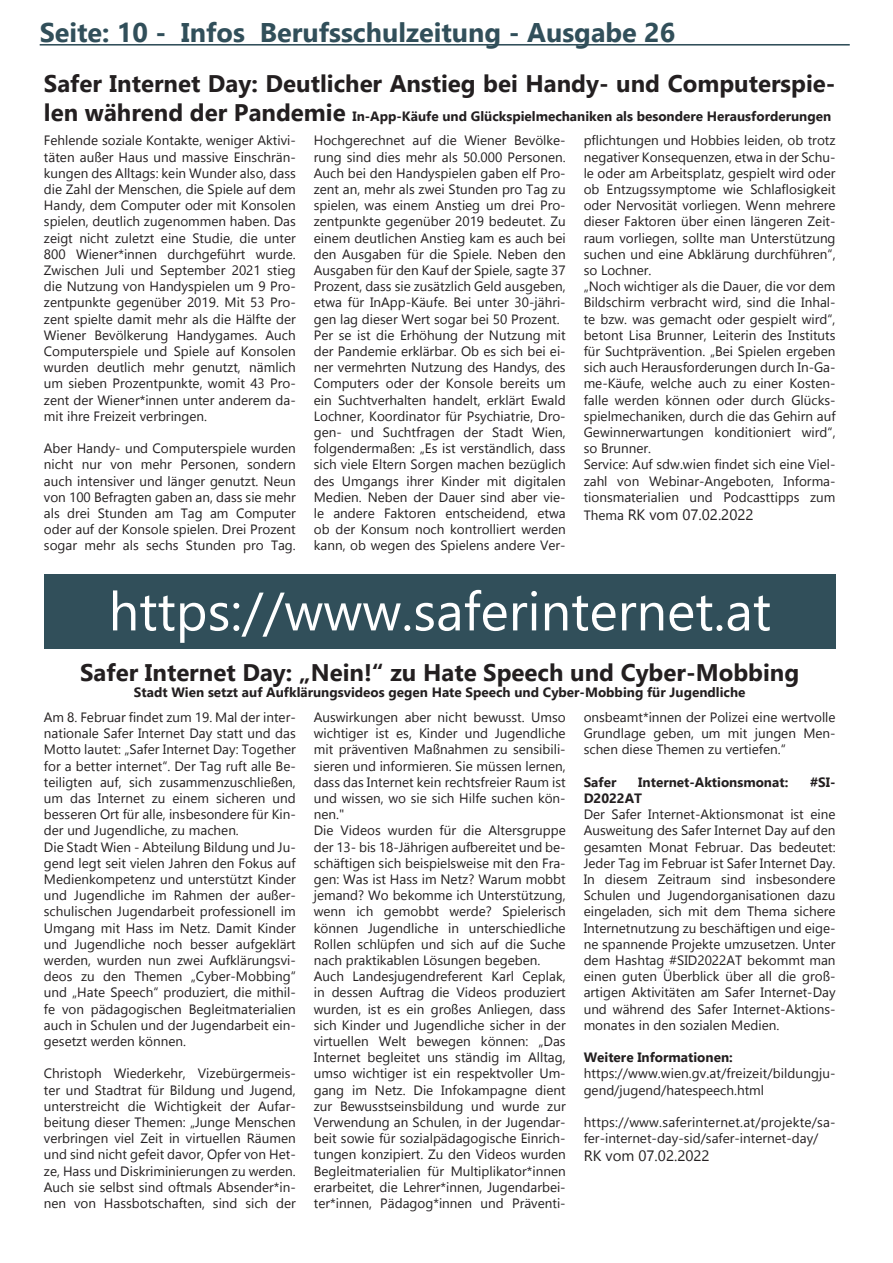
<style>
.page{position:relative;width:893px;height:1263px;background:#fff}
.page>*{position:absolute;margin:0;border:0;box-sizing:border-box;transform-origin:0 0}
.t1{font:54px "Gadugi";color:#fff}
.t2{font:700 27px "Gadugi";color:#314f5a}
.t3{font:700 24px "Gadugi";color:#231f20}
.t4{font:15px "Gadugi";color:#231f20}
.t5{font:13.5px/16.2px "Gadugi";color:#231f20}
.t6{font:700 13.5px/24.8px "Gadugi";color:#231f20}
.s1{font-size:24px}
.s2{font-weight:400}
.s3{font-size:13.5px}
</style>
<div class="page">
<hr style="left:40px;top:44px;width:810px;height:2px;background:#314f5a">
<div style="left:44px;top:574px;width:792px;height:74px;background:#314f5a"></div>
<h2 class="t2" style="left:40px;top:17px;width:637px">Seite: 10 - Infos Berufsschulzeitung - Ausgabe 26</h2>
<h3 class="t3" style="left:44px;top:69px;width:793px">Safer Internet Day: Deutlicher Anstieg bei Handy- und Computerspie-</h3>
<p class="t6" style="left:44px;top:103px;width:789px"><span class="s1">len während der Pandemie</span> In-App-Käufe und Glückspielmechaniken als besondere Herausforderungen<br><span class="s2">Fehlende soziale Kontakte, weniger Aktivi-</span></p>
<p class="t5" style="left:44px;top:149px;width:253px;text-align:justify">täten außer Haus und massive Einschrän&shy;kungen des Alltags: kein Wunder also, dass die Zahl der Menschen, die Spiele auf dem Handy, dem Computer oder mit Konsolen spielen, deutlich zugenommen haben. Das zeigt nicht zuletzt eine Studie, die unter 800 Wiener*innen durchgeführt wurde.<br>Zwischen Juli und September 2021 stieg die Nutzung von Handyspielen um 9 Pro&shy;zentpunkte gegenüber 2019. Mit 53 Pro&shy;zent spielte damit mehr als die Hälfte der Wiener Bevölkerung Handygames. Auch Computerspiele und Spiele auf Konsolen wurden deutlich mehr genutzt, nämlich um sieben Prozentpunkte, womit 43 Pro&shy;zent der Wiener*innen unter anderem da&shy;mit ihre Freizeit verbringen.</p>
<p class="t5" style="left:44px;top:440px;width:253px;text-align:justify">Aber Handy- und Computerspiele wurden nicht nur von mehr Personen, sondern auch intensiver und länger genutzt. Neun von 100 Befragten gaben an, dass sie mehr als drei Stunden am Tag am Computer oder auf der Konsole spielen. Drei Prozent sogar mehr als sechs Stunden pro Tag.</p>
<p class="t5" style="left:314px;top:132px;width:253px">Hochgerechnet auf die Wiener Bevölke&shy;rung sind dies mehr als 50.000 Personen.<br>Auch bei den Handyspielen gaben elf Pro&shy;zent an, mehr als zwei Stunden pro Tag zu spielen, was einem Anstieg um drei Pro&shy;zentpunkte gegenüber 2019 bedeutet. Zu einem deutlichen Anstieg kam es auch bei den Ausgaben für die Spiele. Neben den Ausgaben für den Kauf der Spiele, sagte 37<br>Prozent, dass sie zusätzlich Geld ausgeben, etwa für InApp-Käufe. Bei unter 30-jähri&shy;gen lag dieser Wert sogar bei 50 Prozent.<br>Per se ist die Erhöhung der Nutzung mit der Pandemie erklärbar. Ob es sich bei ei&shy;ner vermehrten Nutzung des Handys, des Computers oder der Konsole bereits um ein Suchtverhalten handelt, erklärt Ewald Lochner, Koordinator für Psychiatrie, Dro&shy;gen- und Suchtfragen der Stadt Wien, folgendermaßen: „Es ist verständlich, dass sich viele Eltern Sorgen machen bezüglich des Umgangs ihrer Kinder mit digitalen Medien. Neben der Dauer sind aber vie&shy;le andere Faktoren entscheidend, etwa ob der Konsum noch kontrolliert werden kann, ob wegen des Spielens andere Ver-</p>
<p class="t5" style="left:584px;top:132px;width:253px">pflichtungen und Hobbies leiden, ob trotz negativer Konsequenzen, etwa in der Schu&shy;le oder am Arbeitsplatz, gespielt wird oder ob Entzugssymptome wie Schlaflosigkeit oder Nervosität vorliegen. Wenn mehrere dieser Faktoren über einen längeren Zeit&shy;raum vorliegen, sollte man Unterstützung suchen und eine Abklärung durchführen“, so Lochner.<br>„Noch wichtiger als die Dauer, die vor dem Bildschirm verbracht wird, sind die Inhal&shy;te bzw. was gemacht oder gespielt wird“, betont Lisa Brunner, Leiterin des Instituts für Suchtprävention. „Bei Spielen ergeben sich auch Herausforderungen durch In-Ga&shy;me-Käufe, welche auch zu einer Kosten&shy;falle werden können oder durch Glücks&shy;spielmechaniken, durch die das Gehirn auf Gewinnerwartungen konditioniert wird“, so Brunner.<br>Service: Auf sdw.wien findet sich eine Viel&shy;zahl von Webinar-Angeboten, Informa&shy;tionsmaterialien und Podcasttipps zum</p>
<p class="t4" style="left:584px;top:505px;width:171px"><span class="s3">Thema</span> RK vom 07.02.2022</p>
<h1 class="t1" style="left:109px;top:579px;width:664px">https://www.saferinternet.at</h1>
<h3 class="t3" style="left:80px;top:658px;width:721px">Safer Internet Day: „Nein!“ zu Hate Speech und Cyber-Mobbing</h3>
<p class="t6" style="left:134px;top:680px;width:613px">Stadt Wien setzt auf Aufklärungsvideos gegen Hate Speech und Cyber-Mobbing für Jugendliche</p>
<p class="t5" style="left:44px;top:709px;width:253px">Am 8. Februar findet zum 19. Mal der inter&shy;nationale Safer Internet Day statt und das Motto lautet: „Safer Internet Day: Together for a better internet“. Der Tag ruft alle Be&shy;teiligten auf, sich zusammenzuschließen, um das Internet zu einem sicheren und besseren Ort für alle, insbesondere für Kin&shy;der und Jugendliche, zu machen.<br>Die Stadt Wien - Abteilung Bildung und Ju&shy;gend legt seit vielen Jahren den Fokus auf Medienkompetenz und unterstützt Kinder und Jugendliche im Rahmen der außer&shy;schulischen Jugendarbeit professionell im Umgang mit Hass im Netz. Damit Kinder und Jugendliche noch besser aufgeklärt werden, wurden nun zwei Aufklärungsvi&shy;deos zu den Themen „Cyber-Mobbing“ und „Hate Speech“ produziert, die mithil&shy;fe von pädagogischen Begleitmaterialien auch in Schulen und der Jugendarbeit ein&shy;gesetzt werden können.</p>
<p class="t5" style="left:44px;top:1065px;width:253px;text-align:justify">Christoph Wiederkehr, Vizebürgermeis&shy;ter und Stadtrat für Bildung und Jugend, unterstreicht die Wichtigkeit der Aufar&shy;beitung dieser Themen: „Junge Menschen verbringen viel Zeit in virtuellen Räumen und sind nicht gefeit davor, Opfer von Het&shy;ze, Hass und Diskriminierungen zu werden.<br>Auch sie selbst sind oftmals Absender*in&shy;nen von Hassbotschaften, sind sich der</p>
<p class="t5" style="left:314px;top:709px;width:253px">Auswirkungen aber nicht bewusst. Umso wichtiger ist es, Kinder und Jugendliche mit präventiven Maßnahmen zu sensibili&shy;sieren und informieren. Sie müssen lernen, dass das Internet kein rechtsfreier Raum ist und wissen, wo sie sich Hilfe suchen kön&shy;nen."<br>Die Videos wurden für die Altersgruppe der 13- bis 18-Jährigen aufbereitet und be&shy;schäftigen sich beispielsweise mit den Fra&shy;gen: Was ist Hass im Netz? Warum mobbt jemand? Wo bekomme ich Unterstützung, wenn ich gemobbt werde? Spielerisch können Jugendliche in unterschiedliche Rollen schlüpfen und sich auf die Suche nach praktikablen Lösungen begeben.<br>Auch Landesjugendreferent Karl Ceplak, in dessen Auftrag die Videos produziert wurden, ist es ein großes Anliegen, dass sich Kinder und Jugendliche sicher in der virtuellen Welt bewegen können: „Das Internet begleitet uns ständig im Alltag, umso wichtiger ist ein respektvoller Um&shy;gang im Netz. Die Infokampagne dient zur Bewusstseinsbildung und wurde zur Verwendung an Schulen, in der Jugendar&shy;beit sowie für sozialpädagogische Einrich&shy;tungen konzipiert. Zu den Videos wurden Begleitmaterialien für Multiplikator*innen erarbeitet, die Lehrer*innen, Jugendarbei&shy;ter*innen, Pädagog*innen und Präventi-</p>
<p class="t5" style="left:584px;top:709px;width:253px;text-align:justify">onsbeamt*innen der Polizei eine wertvolle Grundlage geben, um mit jungen Men&shy;schen diese Themen zu vertiefen.“</p>
<p class="t6" style="left:584px;top:769px;width:34px">Safer</p>
<p class="t6" style="left:638px;top:769px;width:151px">Internet-Aktionsmonat:</p>
<p class="t6" style="left:810px;top:769px;width:27px">#SI-</p>
<p class="t6" style="left:584px;top:786px;width:60px">D2022AT</p>
<p class="t5" style="left:584px;top:806px;width:253px;text-align:justify">Der Safer Internet-Aktionsmonat ist eine Ausweitung des Safer Internet Day auf den gesamten Monat Februar. Das bedeutet:<br>Jeder Tag im Februar ist Safer Internet Day.<br>In diesem Zeitraum sind insbesondere Schulen und Jugendorganisationen dazu eingeladen, sich mit dem Thema sichere Internetnutzung zu beschäftigen und eige&shy;ne spannende Projekte umzusetzen. Unter dem Hashtag #SID2022AT bekommt man einen guten Überblick über all die groß&shy;artigen Aktivitäten am Safer Internet-Day und während des Safer Internet-Aktions&shy;monates in den sozialen Medien.</p>
<p class="t6" style="left:584px;top:1045px;width:151px">Weitere Informationen:</p>
<p class="t5" style="left:584px;top:1065px;width:253px">https://www.wien.gv.at/freizeit/bildungju&shy;gend/jugend/hatespeech.html</p>
<p class="t5" style="left:584px;top:1114px;width:253px">https://www.saferinternet.at/projekte/sa&shy;fer-internet-day-sid/safer-internet-day/</p>
<p class="t4" style="left:584px;top:1147px;width:127px">RK vom 07.02.2022</p>
</div>
